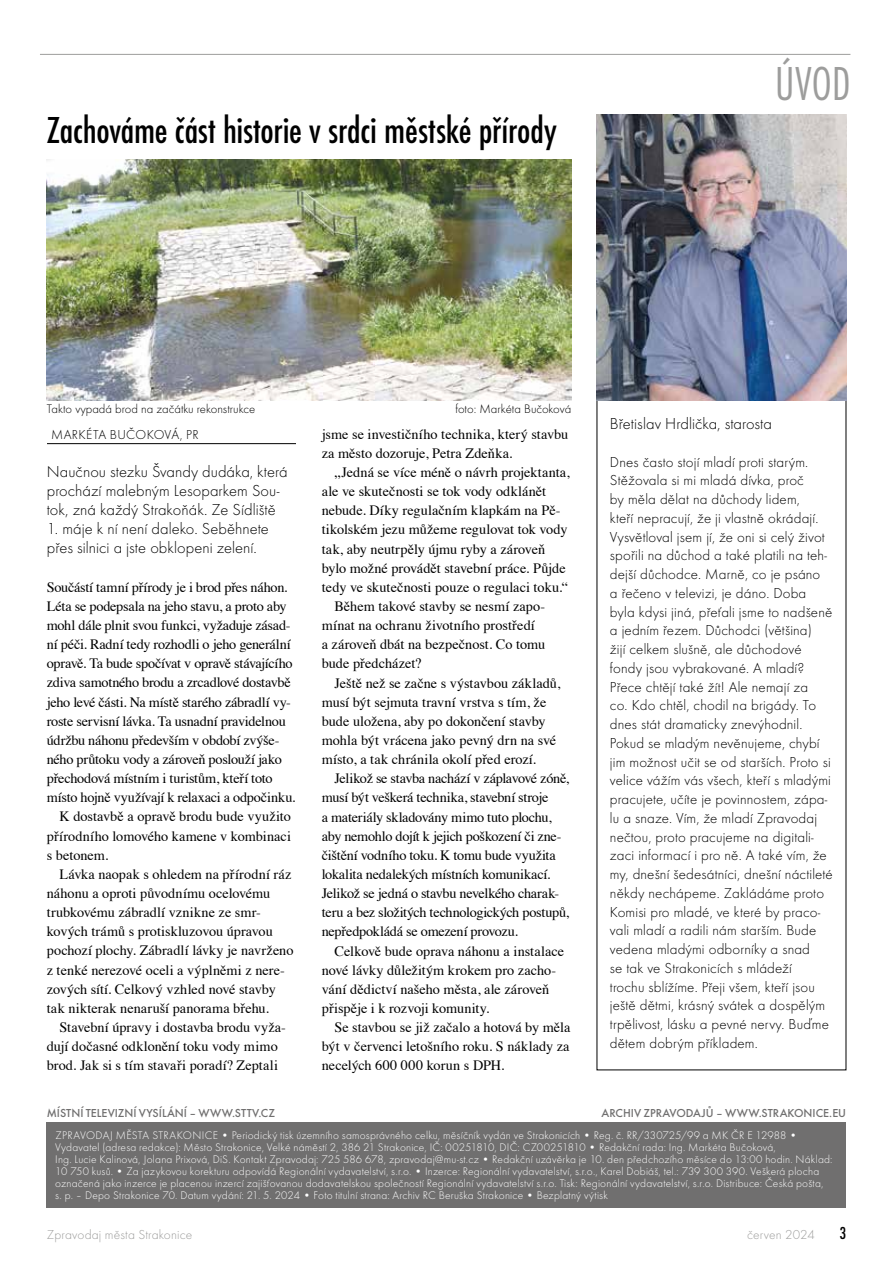
<style>
.page{position:relative;width:893px;height:1263px;background:#fff}
.page>*{position:absolute;margin:0;border:0;box-sizing:border-box;transform-origin:0 0}
.t1{font:49.5px "Futura TOT Ligh Cond";color:#9d9d9c}
.t2{font:500 condensed 39px "Futura TOT";letter-spacing:-.005em;color:#000}
.t3{font:500 condensed 18px "Futura TOT";color:#000}
.t4{font:16.5px/19.2px "Futura TOT Ligh";color:#000}
.t5{font:15px/18.8px "Futura TOT Ligh";letter-spacing:.01em;color:#000}
.t6{font:14.25px/19.2px "Times";letter-spacing:-.005em;color:#000}
.t7{font:14.25px "Times";letter-spacing:-.025em;color:#000}
.t8{font:13.5px "Futura TOT Ligh";letter-spacing:.01em;color:#9d9d9c}
.t9{font:13.5px "Futura TOT Ligh";letter-spacing:.025em;color:#000}
.t10{font:12.75px "Futura TOT Ligh";color:#000}
.t11{font:500 12px "Futura TOT";color:#706f6f}
.t12{font:11.55px/12px "Futura TOT Ligh";letter-spacing:.015em;color:#fff}
</style>
<div class="page">
<div style="left:47px;top:1122px;width:799px;height:86px;background:#706f6f"></div>
<hr style="left:40px;top:54px;width:810px;height:1px;background:#9d9d9c">
<img style="left:597px;top:115px;width:249px;height:285px">
<hr style="left:47px;top:443px;width:249px;height:1px;background:#000">
<img style="left:47px;top:159px;width:524px;height:241px">
<h2 class="t2" style="left:47px;top:109px;width:511px">Zachováme část historie v srdci městské přírody</h2>
<h1 class="t1" style="left:775px;top:55px;width:77px">ÚVOD</h1>
<p class="t10" style="left:47px;top:401px;width:210px">Takto vypadá brod na začátku rekonstrukce</p>
<p class="t10" style="left:455px;top:401px;width:117px">foto: Markéta Bučoková</p>
<p class="t9" style="left:51px;top:427px;width:149px">MARKÉTA BUČOKOVÁ, PR</p>
<p class="t4" style="left:47px;top:462px;width:242px">Naučnou stezku Švandy dudáka, která prochází malebným Lesoparkem Sou&shy;tok, zná každý Strakoňák. Ze Sídliště</p>
<p class="t4" style="left:47px;top:519px;width:224px">1. máje k ní není daleko. Seběhnete přes silnici a jste obklopeni zelení.</p>
<p class="t6" style="left:47px;top:576px;width:242px">Součástí tamní přírody je i brod přes náhon.</p>
<p class="t6" style="left:47px;top:595px;width:241px">Léta se podepsala na jeho stavu, a proto aby</p>
<p class="t6" style="left:47px;top:614px;width:245px">mohl dále plnit svou funkci, vyžaduje zásad-</p>
<p class="t6" style="left:47px;top:633px;width:246px">ní péči. Radní tedy rozhodli o jeho generální</p>
<p class="t7" style="left:47px;top:650px;width:247px">opravě. Ta bude spočívat v opravě stávajícího</p>
<p class="t6" style="left:47px;top:672px;width:246px">zdiva samotného brodu a zrcadlové dostavbě</p>
<p class="t6" style="left:47px;top:691px;width:246px">jeho levé části. Na místě starého zábradlí vy-</p>
<p class="t6" style="left:47px;top:710px;width:241px">roste servisní lávka. Ta usnadní pravidelnou</p>
<p class="t6" style="left:47px;top:729px;width:234px">údržbu náhonu především v období zvýše-</p>
<p class="t6" style="left:47px;top:748px;width:237px">ného průtoku vody a zároveň poslouží jako</p>
<p class="t6" style="left:47px;top:767px;width:227px">přechodová místním i turistům, kteří toto</p>
<p class="t6" style="left:47px;top:787px;width:250px">místo hojně využívají k relaxaci a odpočinku.</p>
<p class="t6" style="left:60px;top:806px;width:233px">K dostavbě a opravě brodu bude využito</p>
<p class="t6" style="left:47px;top:825px;width:246px">přírodního lomového kamene v kombinaci</p>
<p class="t6" style="left:47px;top:844px;width:63px">s betonem.</p>
<p class="t6" style="left:60px;top:863px;width:233px">Lávka naopak s ohledem na přírodní ráz</p>
<p class="t6" style="left:47px;top:882px;width:225px">náhonu a oproti původnímu ocelovému</p>
<p class="t6" style="left:47px;top:901px;width:216px">trubkovému zábradlí vznikne ze smr-</p>
<p class="t6" style="left:47px;top:921px;width:227px">kových trámů s protiskluzovou úpravou</p>
<p class="t6" style="left:47px;top:940px;width:248px">pochozí plochy. Zábradlí lávky je navrženo</p>
<p class="t6" style="left:47px;top:959px;width:240px">z tenké nerezové oceli a výplněmi z nere-</p>
<p class="t6" style="left:47px;top:978px;width:231px">zových sítí. Celkový vzhled nové stavby</p>
<p class="t6" style="left:47px;top:997px;width:224px">tak nikterak nenaruší panorama břehu.</p>
<p class="t6" style="left:60px;top:1016px;width:228px">Stavební úpravy i dostavba brodu vyža-</p>
<p class="t6" style="left:47px;top:1035px;width:233px">dují dočasné odklonění toku vody mimo</p>
<p class="t6" style="left:47px;top:1054px;width:233px">brod. Jak si s tím stavaři poradí? Zeptali</p>
<p class="t6" style="left:322px;top:423px;width:248px">jsme se investičního technika, který stavbu za město dozoruje, Petra Zdeňka.</p>
<p class="t6" style="left:334px;top:461px;width:237px">„Jedná se více méně o návrh projektanta,</p>
<p class="t6" style="left:322px;top:480px;width:226px">ale ve skutečnosti se tok vody odklánět</p>
<p class="t6" style="left:322px;top:500px;width:240px">nebude. Díky regulačním klapkám na Pě-</p>
<p class="t6" style="left:322px;top:519px;width:247px">tikolském jezu můžeme regulovat tok vody</p>
<p class="t6" style="left:322px;top:538px;width:225px">tak, aby neutrpěly újmu ryby a zároveň</p>
<p class="t6" style="left:322px;top:557px;width:245px">bylo možné provádět stavební práce. Půjde</p>
<p class="t6" style="left:322px;top:576px;width:248px">tedy ve skutečnosti pouze o regulaci toku.“</p>
<p class="t6" style="left:334px;top:595px;width:212px">Během takové stavby se nesmí zapo-</p>
<p class="t6" style="left:322px;top:614px;width:215px">mínat na ochranu životního prostředí</p>
<p class="t6" style="left:322px;top:634px;width:225px">a zároveň dbát na bezpečnost. Co tomu</p>
<p class="t6" style="left:322px;top:653px;width:101px">bude předcházet?</p>
<p class="t6" style="left:334px;top:672px;width:227px">Ještě než se začne s výstavbou základů,</p>
<p class="t6" style="left:322px;top:691px;width:226px">musí být sejmuta travní vrstva s tím, že</p>
<p class="t6" style="left:322px;top:710px;width:225px">bude uložena, aby po dokončení stavby</p>
<p class="t6" style="left:322px;top:729px;width:236px">mohla být vrácena jako pevný drn na své</p>
<p class="t6" style="left:322px;top:748px;width:216px">místo, a tak chránila okolí před erozí.</p>
<p class="t7" style="left:334px;top:765px;width:236px">Jelikož se stavba nachází v záplavové zóně,</p>
<p class="t6" style="left:322px;top:787px;width:228px">musí být veškerá technika, stavební stroje</p>
<p class="t6" style="left:322px;top:806px;width:231px">a materiály skladovány mimo tuto plochu,</p>
<p class="t7" style="left:322px;top:822px;width:241px">aby nemohlo dojít k jejich poškození či zne-</p>
<p class="t6" style="left:322px;top:844px;width:236px">čištění vodního toku. K tomu bude využita</p>
<p class="t6" style="left:322px;top:863px;width:230px">lokalita nedalekých místních komunikací.</p>
<p class="t6" style="left:322px;top:882px;width:239px">Jelikož se jedná o stavbu nevelkého charak-</p>
<p class="t7" style="left:322px;top:899px;width:249px">teru a bez složitých technologických postupů,</p>
<p class="t6" style="left:322px;top:921px;width:198px">nepředpokládá se omezení provozu.</p>
<p class="t6" style="left:334px;top:940px;width:231px">Celkově bude oprava náhonu a instalace</p>
<p class="t6" style="left:322px;top:959px;width:236px">nové lávky důležitým krokem pro zacho-</p>
<p class="t6" style="left:322px;top:978px;width:229px">vání dědictví našeho města, ale zároveň</p>
<p class="t6" style="left:322px;top:997px;width:169px">přispěje i k rozvoji komunity.</p>
<p class="t6" style="left:334px;top:1016px;width:237px">Se stavbou se již začalo a hotová by měla</p>
<p class="t6" style="left:322px;top:1035px;width:249px">být v červenci letošního roku. S náklady za</p>
<p class="t6" style="left:322px;top:1055px;width:184px">necelých 600 000 korun s DPH.</p>
<p class="t4" style="left:610px;top:414px;width:164px">Břetislav Hrdlička, starosta</p>
<p class="t5" style="left:610px;top:452px;width:224px">Dnes často stojí mladí proti starým.<br>Stěžovala si mi mladá dívka, proč<br>by měla dělat na důchody lidem,<br>kteří nepracují, že ji vlastně okrádají.<br>Vysvětloval jsem jí, že oni si celý život spořili na důchod a také platili na teh&shy;dejší důchodce. Marně, co je psáno<br>a řečeno v televizi, je dáno. Doba byla kdysi jiná, přeťali jsme to nadšeně a jedním řezem. Důchodci (většina)<br>žijí celkem slušně, ale důchodové fondy jsou vybrakované. A mladí?<br>Přece chtějí také žít! Ale nemají za<br>co. Kdo chtěl, chodil na brigády. To dnes stát dramaticky znevýhodnil.<br>Pokud se mladým nevěnujeme, chybí jim možnost učit se od starších. Proto si velice vážím vás všech, kteří s mladými pracujete, učíte je povinnostem, zápa&shy;lu a snaze. Vím, že mladí Zpravodaj nečtou, proto pracujeme na digitali&shy;zaci informací i pro ně. A také vím, že my, dnešní šedesátníci, dnešní náctileté někdy nechápeme. Zakládáme proto Komisi pro mladé, ve které by praco&shy;vali mladí a radili nám starším. Bude vedena mladými odborníky a snad<br>se tak ve Strakonicích s mládeží<br>trochu sblížíme. Přeji všem, kteří jsou ještě dětmi, krásný svátek a dospělým trpělivost, lásku a pevné nervy. Buďme dětem dobrým příkladem.</p>
<p class="t11" style="left:47px;top:1106px;width:230px">MÍSTNÍ TELEVIZNÍ VYSÍLÁNÍ – WWW.STTV.CZ</p>
<p class="t11" style="left:602px;top:1106px;width:246px">ARCHIV ZPRAVODAJŮ – WWW.STRAKONICE.EU</p>
<p class="t12" style="left:55px;top:1129px;width:779px">ZPRAVODAJ MĚSTA STRAKONICE • Periodický tisk územního samosprávného celku, měsíčník vydán ve Strakonicích • Reg. č. RR/330725/99 a MK ČR E 12988 • Vydavatel (adresa redakce): Město Strakonice, Velké náměstí 2, 386 21 Strakonice, IČ: 00251810, DIČ: CZ00251810 • Redakční rada: Ing. Markéta Bučoková,<br>Ing. Lucie Kalinová, Jolana Prixová, DiS. Kontakt Zpravodaj: 725 586 678, zpravodaj@mu-st.cz • Redakční uzávěrka je 10. den předchozího měsíce do 13:00 hodin. Náklad:<br>10 750 kusů. • Za jazykovou korekturu odpovídá Regionální vydavatelství, s.r.o. • Inzerce: Regionální vydavatelství, s.r.o., Karel Dobiáš, tel.: 739 300 390. Veškerá plocha označená jako inzerce je placenou inzercí zajišťovanou dodavatelskou společností Regionální vydavatelství s.r.o. Tisk: Regionální vydavatelství, s.r.o. Distribuce: Česká pošta, s. p. – Depo Strakonice 70. Datum vydání: 21. 5. 2024 • Foto titulní strana: Archiv RC Beruška Strakonice • Bezplatný výtisk</p>
<p class="t8" style="left:47px;top:1227px;width:147px">Zpravodaj města Strakonice</p>
<p class="t8" style="left:747px;top:1227px;width:69px">červen 2024</p>
<p class="t3" style="left:839px;top:1223px;width:8px">3</p>
</div>
